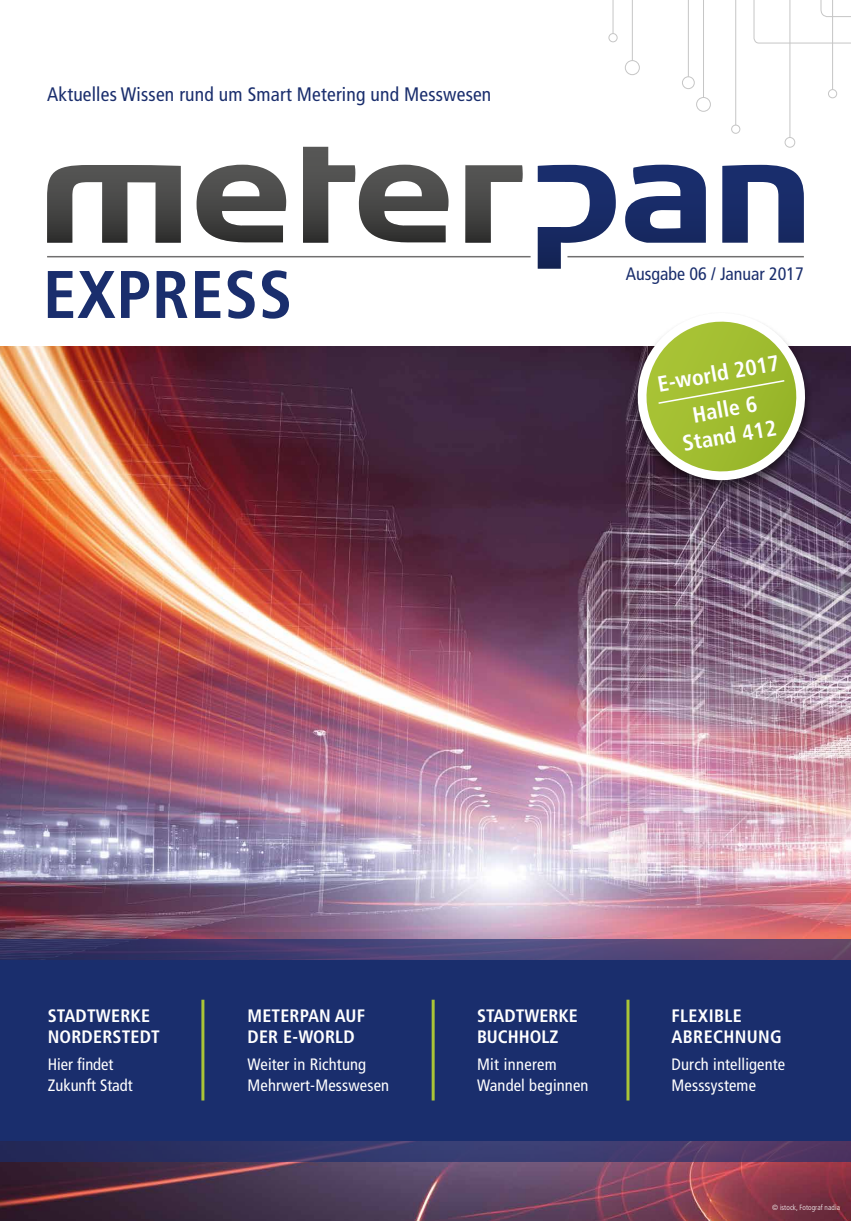
<style>
.page{position:relative;width:851px;height:1221px;background:#fff}
.page>*{position:absolute;margin:0;border:0;box-sizing:border-box;transform-origin:0 0}
.t1{font:700 condensed 67.2px "Frutiger LT Std";letter-spacing:.01em;color:#1a2e6d}
.t2{font:700 condensed 22.05px/36.8px "Frutiger LT Std";color:#fff;text-align:center}
.t3{font:condensed 19.5px "Frutiger LT Std";letter-spacing:.01em;color:#1a2e6d}
.t4{font:700 condensed 18px/21px "Frutiger LT Std";letter-spacing:.01em;color:#fff}
.t5{font:condensed 18px "Frutiger LT Std";color:#1a2e6d}
.t6{font:condensed 16.5px/21px "Frutiger LT Std";letter-spacing:.01em;color:#fff}
.t7{font:300 condensed 7.5px "Frutiger LT Std";letter-spacing:.01em;color:#fff}
</style>
<div class="page">
<img style="left:0;top:1161px;width:850px;height:59px">
<img style="left:0;top:346px;width:850px;height:592px">
<svg style="left:47px;top:147px;width:475px;height:96px"></svg>
<svg style="left:537px;top:165px;width:266px;height:104px"></svg>
<hr style="left:47px;top:256px;width:483px;height:1px;background:#706f6f">
<hr style="left:567px;top:256px;width:236px;height:1px;background:#706f6f">
<div style="left:624px;top:60px;width:15px;height:15px;border:1px solid #c6c6c6;border-radius:50%"></div>
<div style="left:696px;top:97px;width:14px;height:15px;border:1px solid #c6c6c6;border-radius:50%"></div>
<div style="left:731px;top:125px;width:9px;height:9px;border:1px solid #c6c6c6;border-radius:50%"></div>
<div style="left:682px;top:76px;width:12px;height:13px;border:1px solid #c6c6c6;border-radius:50%"></div>
<div style="left:784px;top:137px;width:11px;height:11px;border:1px solid #c6c6c6;border-radius:50%"></div>
<div style="left:827px;top:89px;width:10px;height:9px;border:1px solid #c6c6c6;border-radius:50%"></div>
<hr style="left:832px;top:0;width:1px;height:90px;background:#c6c6c6">
<hr style="left:789px;top:0;width:1px;height:137px;background:#c6c6c6">
<hr style="left:735px;top:0;width:1px;height:125px;background:#c6c6c6">
<hr style="left:703px;top:0;width:1px;height:97px;background:#c6c6c6">
<hr style="left:687px;top:0;width:1px;height:77px;background:#c6c6c6">
<hr style="left:631px;top:0;width:1px;height:61px;background:#c6c6c6">
<svg style="left:608px;top:0;width:242px;height:44px"></svg>
<svg style="left:625px;top:321px;width:191px;height:171px"></svg>
<svg style="left:0;top:938px;width:850px;height:223px;background:#433c6d"></svg>
<div style="left:0;top:960px;width:850px;height:180px;background:#1a2e6d"></div>
<hr style="left:201px;top:999px;width:3px;height:101px;background:#a9c436">
<hr style="left:431px;top:999px;width:3px;height:101px;background:#a9c436">
<hr style="left:626px;top:999px;width:3px;height:101px;background:#a9c436">
<p class="t3" style="left:47px;top:83px;width:445px">Aktuelles Wissen rund um Smart Metering und Messwesen</p>
<h1 class="t1" style="left:43px;top:255px;width:251px">EXPRESS</h1>
<p class="t5" style="left:625px;top:263px;width:179px">Ausgabe 06 / Januar 2017</p>
<h2 class="t2" style="left:654px;top:366px;width:125px;rotate:-10deg">E-world 2017<br>Halle 6</h2>
<h2 class="t2" style="left:679px;top:426px;width:96px;rotate:-10deg">Stand 412</h2>
<p class="t4" style="left:48px;top:1005px;width:114px">STADTWERKE<br>NORDERSTEDT</p>
<p class="t6" style="left:48px;top:1054px;width:86px">Hier findet<br>Zukunft Stadt</p>
<p class="t4" style="left:247px;top:1005px;width:119px">METERPAN AUF<br>DER E-WORLD</p>
<p class="t6" style="left:247px;top:1054px;width:143px">Weiter in Richtung<br>Mehrwert-Messwesen</p>
<p class="t4" style="left:477px;top:1005px;width:102px">STADTWERKE<br>BUCHHOLZ</p>
<p class="t6" style="left:477px;top:1054px;width:113px">Mit innerem<br>Wandel beginnen</p>
<p class="t4" style="left:671px;top:1005px;width:112px">FLEXIBLE<br>ABRECHNUNG</p>
<p class="t6" style="left:671px;top:1054px;width:115px">Durch intelligente<br>Messsysteme</p>
<p class="t7" style="left:772px;top:1203px;width:70px">© istock, Fotograf nadia</p>
</div>
